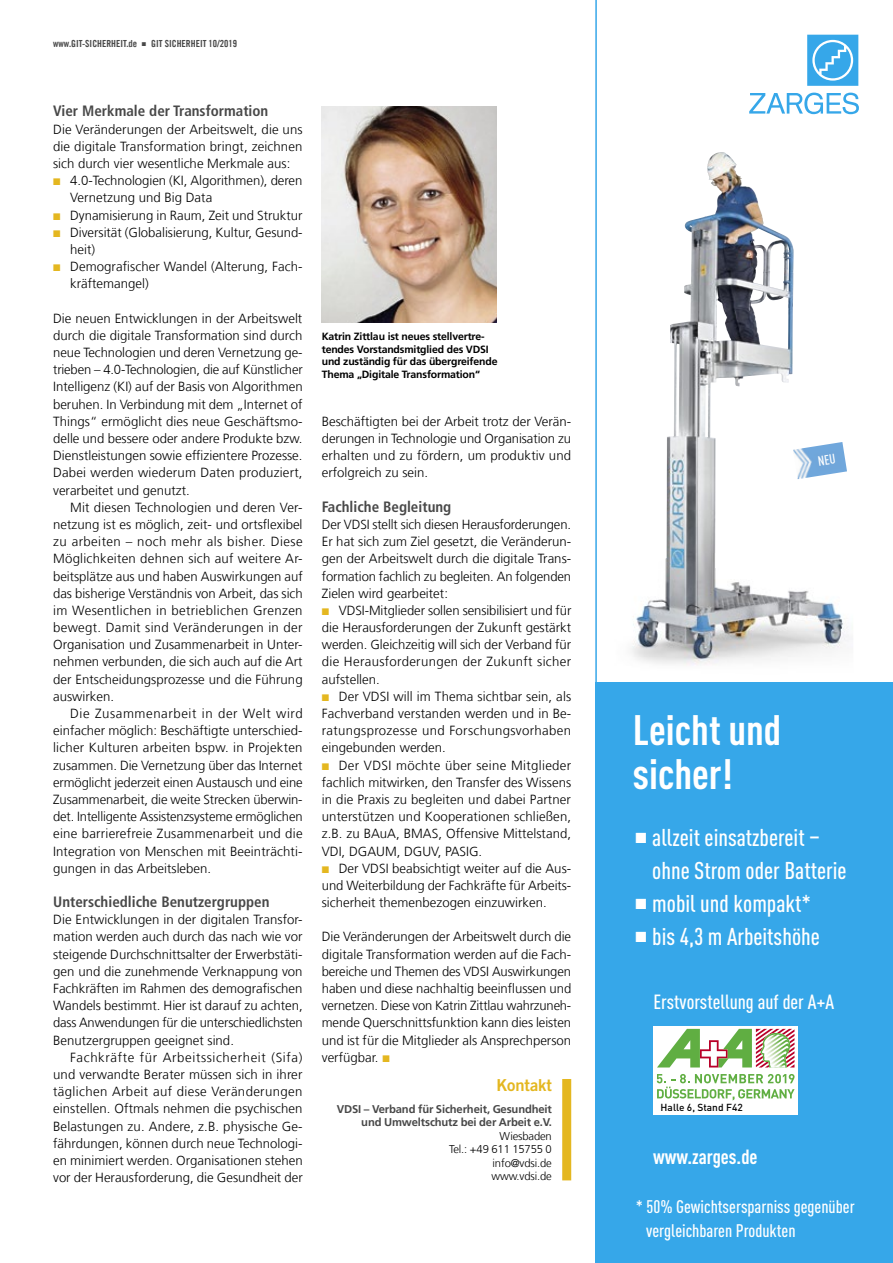
<style>
.page{position:relative;width:893px;height:1263px;background:#fff}
.page>*{position:absolute;margin:0;border:0;box-sizing:border-box;transform-origin:0 0}
.t1{font:700 condensed 42px/43.5px "DIN Pro";color:#fff}
.t2{font:500 condensed 24px/33px "DIN Pro";color:#fff}
.t3{font:500 condensed 20.25px "DIN Pro";color:#fff}
.t4{font:700 condensed 20.25px "DIN Pro";color:#fff}
.t5{font:500 condensed 18px/24.3px "DIN Pro";color:#fff}
.t6{font:16.5px "Trade Gothic LT Std Bd 2";letter-spacing:-.005em;color:#e4b720}
.t7{font:700 condensed 15px "Frutiger LT Com";color:#484848}
.t8{font:300 13.2px/17.2px "Frutiger LT Com";color:#000;text-align:justify}
.t9{font:700 11.25px/13.5px "Frutiger LT Com";letter-spacing:-.015em;color:#484848;text-align:right}
.t10{font:300 11.25px/13.5px "Frutiger LT Com";letter-spacing:-.015em;color:#000;text-align:right}
.t11{font:700 10.5px/12.8px "Frutiger LT Com";letter-spacing:-.015em;color:#000}
.t12{font:500 10.2px "DIN Pro";color:#000}
.t13{font:9.75px "Trade Gothic LT Com Bd Cn 20";color:#484848}
.s1{color:#e4b720}
</style>
<div class="page">
<div style="left:562px;top:1079px;width:9px;height:101px;background:#e4b720"></div>
<img style="left:322px;top:106px;width:174px;height:217px">
<svg style="left:632px;top:34px;width:227px;height:631px"></svg>
<img style="left:667px;top:152px;width:55px;height:285px">
<div style="left:595px;top:682px;width:298px;height:581px;background:#36a7e9"></div>
<svg style="left:807px;top:35px;width:51px;height:51px;background:#55b4ec"></svg>
<svg style="left:749px;top:93px;width:110px;height:21px"></svg>
<div style="left:653px;top:1026px;width:145px;height:78px;background:#fff"></div>
<svg style="left:657px;top:1074px;width:138px;height:26px"></svg>
<svg style="left:657px;top:1029px;width:137px;height:38px"></svg>
<div style="left:653px;top:1103px;width:145px;height:12px;background:#fff"></div>
<img style="left:793px;top:442px;width:54px;height:37px">
<hr style="left:595px;top:0;width:2px;height:846px;background:#36a7e9">
<svg style="left:818px;top:454px;width:17px;height:12px"></svg>
<p class="t13" style="left:53px;top:38px;width:186px">www.GIT-SICHERHEIT.de ▪ GIT SICHERHEIT 10/2019</p>
<p class="t7" style="left:53px;top:102px;width:217px">Vier Merkmale der Transformation</p>
<p class="t8" style="left:53px;top:121px;width:251px">Die Veränderungen der Arbeitswelt, die uns</p>
<p class="t8" style="left:53px;top:138px;width:251px">die digitale Transformation bringt, zeichnen</p>
<p class="t8" style="left:53px;top:155px;width:239px">sich durch vier wesentliche Merkmale aus:</p>
<p class="t8" style="left:53px;top:172px;width:251px"><span class="s1">◾</span> 4.0-Technologien (KI, Algorithmen), deren</p>
<p class="t8" style="left:70px;top:189px;width:144px">Vernetzung und Big Data</p>
<p class="t8" style="left:53px;top:206px;width:251px"><span class="s1">◾</span> Dynamisierung in Raum, Zeit und Struktur</p>
<p class="t8" style="left:53px;top:224px;width:251px"><span class="s1">◾</span> Diversität (Globalisierung, Kultur, Gesund-</p>
<p class="t8" style="left:70px;top:241px;width:26px">heit)</p>
<p class="t8" style="left:53px;top:258px;width:251px"><span class="s1">◾</span> Demografischer Wandel (Alterung, Fach-</p>
<p class="t8" style="left:70px;top:275px;width:80px">kräftemangel)</p>
<p class="t8" style="left:53px;top:310px;width:251px">Die neuen Entwicklungen in der Arbeitswelt durch die digitale Transformation sind durch neue Technologien und deren Vernetzung ge&shy;trieben – 4.0-Technologien, die auf Künstlicher Intelligenz (KI) auf der Basis von Algorithmen beruhen. In Verbindung mit dem „Internet of Things“ ermöglicht dies neue Geschäftsmo&shy;delle und bessere oder andere Produkte bzw.<br>Dienstleistungen sowie effizientere Prozesse.<br>Dabei werden wiederum Daten produziert, verarbeitet und genutzt.</p>
<p class="t8" style="left:53px;top:499px;width:251px;text-indent:17px">Mit diesen Technologien und deren Ver&shy;netzung ist es möglich, zeit- und ortsflexibel zu arbeiten – noch mehr als bisher. Diese Möglichkeiten dehnen sich auf weitere Ar&shy;beitsplätze aus und haben Auswirkungen auf das bisherige Verständnis von Arbeit, das sich im Wesentlichen in betrieblichen Grenzen bewegt. Damit sind Veränderungen in der Organisation und Zusammenarbeit in Unter&shy;nehmen verbunden, die sich auch auf die Art der Entscheidungsprozesse und die Führung auswirken.</p>
<p class="t8" style="left:53px;top:705px;width:251px;text-indent:17px">Die Zusammenarbeit in der Welt wird einfacher möglich: Beschäftigte unterschied&shy;licher Kulturen arbeiten bspw. in Projekten zusammen. Die Vernetzung über das Internet ermöglicht jederzeit einen Austausch und eine Zusammenarbeit, die weite Strecken überwin&shy;det. Intelligente Assistenzsysteme ermöglichen eine barrierefreie Zusammenarbeit und die Integration von Menschen mit Beeinträchti&shy;gungen in das Arbeitsleben.</p>
<p class="t7" style="left:53px;top:893px;width:218px">Unterschiedliche Benutzergruppen</p>
<p class="t8" style="left:53px;top:911px;width:251px">Die Entwicklungen in der digitalen Transfor&shy;mation werden auch durch das nach wie vor steigende Durchschnittsalter der Erwerbstäti&shy;gen und die zunehmende Verknappung von Fachkräften im Rahmen des demografischen Wandels bestimmt. Hier ist darauf zu achten, dass Anwendungen für die unterschiedlichsten Benutzergruppen geeignet sind.</p>
<p class="t8" style="left:53px;top:1049px;width:251px;text-indent:17px">Fachkräfte für Arbeitssicherheit (Sifa) und verwandte Berater müssen sich in ihrer täglichen Arbeit auf diese Veränderungen einstellen. Oftmals nehmen die psychischen Belastungen zu. Andere, z.B. physische Ge&shy;fährdungen, können durch neue Technologi&shy;en minimiert werden. Organisationen stehen vor der Herausforderung, die Gesundheit der</p>
<p class="t11" style="left:322px;top:330px;width:177px">Katrin Zittlau ist neues stellvertre&shy;tendes Vorstandsmitglied des VDSI und zuständig für das übergreifende Thema „Digitale Transformation“</p>
<p class="t8" style="left:322px;top:413px;width:251px">Beschäftigten bei der Arbeit trotz der Verän&shy;derungen in Technologie und Organisation zu erhalten und zu fördern, um produktiv und erfolgreich zu sein.</p>
<p class="t7" style="left:322px;top:498px;width:131px">Fachliche Begleitung</p>
<p class="t8" style="left:322px;top:516px;width:251px;text-align:left">Der VDSI stellt sich diesen Herausforderungen.<br>Er hat sich zum Ziel gesetzt, die Veränderun&shy;gen der Arbeitswelt durch die digitale Trans&shy;formation fachlich zu begleiten. An folgenden Zielen wird gearbeitet:<br><span class="s1">◾</span> VDSI-Mitglieder sollen sensibilisiert und für die Herausforderungen der Zukunft gestärkt werden. Gleichzeitig will sich der Verband für die Herausforderungen der Zukunft sicher aufstellen.<br><span class="s1">◾</span> Der VDSI will im Thema sichtbar sein, als Fachverband verstanden werden und in Be&shy;ratungsprozesse und Forschungsvorhaben eingebunden werden.<br><span class="s1">◾</span> Der VDSI möchte über seine Mitglieder fachlich mitwirken, den Transfer des Wissens in die Praxis zu begleiten und dabei Partner unterstützen und Kooperationen schließen, z.B. zu BAuA, BMAS, Offensive Mittelstand, VDI, DGAUM, DGUV, PASIG.<br><span class="s1">◾</span> Der VDSI beabsichtigt weiter auf die Aus&shy;und Weiterbildung der Fachkräfte für Arbeits&shy;sicherheit themenbezogen einzuwirken.</p>
<p class="t8" style="left:322px;top:928px;width:251px">Die Veränderungen der Arbeitswelt durch die digitale Transformation werden auf die Fach&shy;bereiche und Themen des VDSI Auswirkungen haben und diese nachhaltig beeinflussen und vernetzen. Diese von Katrin Zittlau wahrzuneh&shy;mende Querschnittsfunktion kann dies leisten und ist für die Mitglieder als Ansprechperson verfügbar. <span class="s1">◾</span></p>
<p class="t6" style="left:496px;top:1075px;width:57px">Kontakt</p>
<p class="t9" style="left:337px;top:1102px;width:217px">VDSI – Verband für Sicherheit, Gesundheit und Umweltschutz bei der Arbeit e.V.</p>
<p class="t10" style="left:449px;top:1129px;width:104px">Wiesbaden<br>Tel.: +49 611 15755 0 info@vdsi.de www.vdsi.de</p>
<h1 class="t1" style="left:633px;top:708px;width:150px">Leicht und sicher!</h1>
<h2 class="t2" style="left:652px;top:820px;width:196px">allzeit einsatzbereit – ohne Strom oder Batterie mobil und kompakt*<br>bis 4,3 m Arbeitshöhe</h2>
<h3 class="t3" style="left:653px;top:990px;width:182px">Erstvorstellung auf der A+A</h3>
<p class="t12" style="left:661px;top:1100px;width:84px">Halle 6, Stand F42</p>
<h3 class="t4" style="left:653px;top:1144px;width:106px">www.zarges.de</h3>
<h3 class="t5" style="left:646px;top:1194px;width:210px;text-indent:-10px">* 50% Gewichtsersparniss gegenüber vergleichbaren Produkten</h3>
</div>
